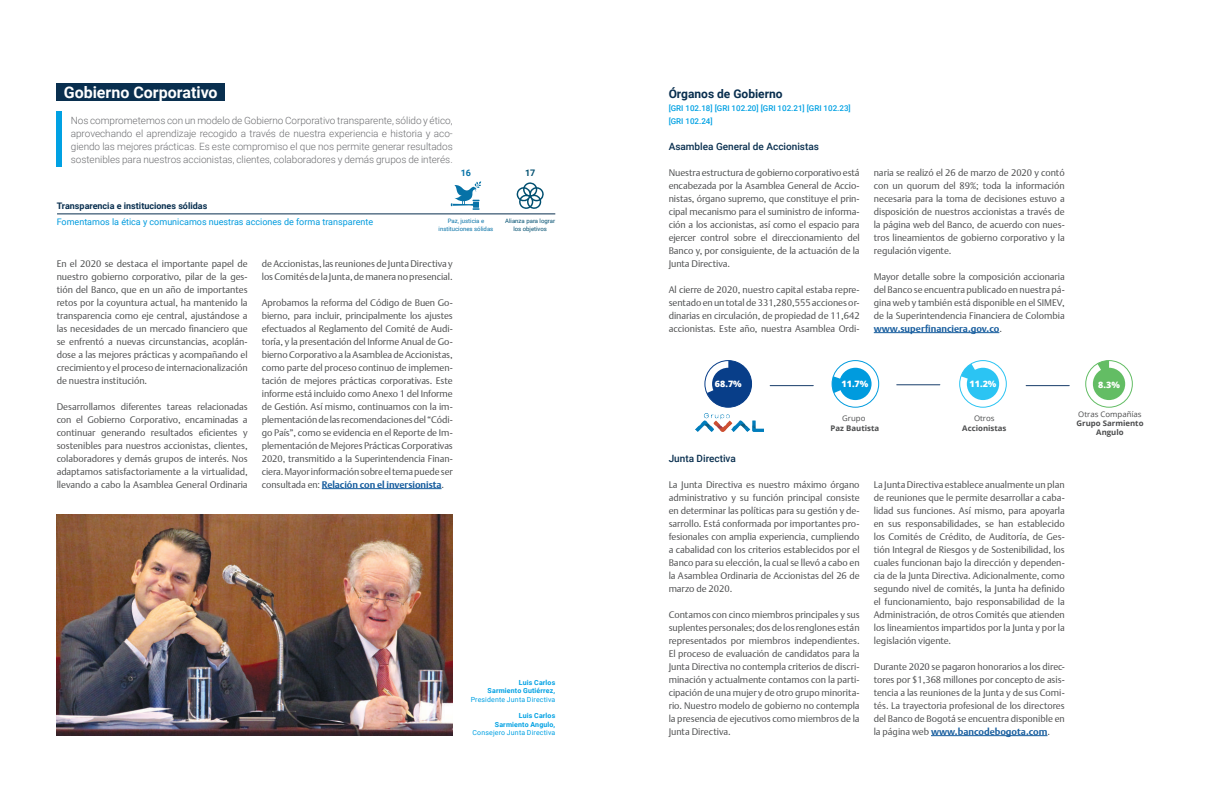
<style>
.page{position:relative;width:1224px;height:792px;background:#fff}
.page>*{position:absolute;margin:0;border:0;box-sizing:border-box;transform-origin:0 0}
.t1{font:700 16px "Roboto";color:#fff}
.t2{font:700 12px "Roboto";color:#092f4f}
.t3{font:300 10px/13px "Roboto";letter-spacing:-.005em;color:#6c6d70;text-align:justify}
.t4{font:500 10px "Roboto";color:#092f4f}
.t5{font:300 9.5px/13px "DTL Argo T";color:#4b4c4d;text-align:justify}
.t6{font:9px "Roboto";color:#009bde}
.t7{font:700 9px "Roboto";color:#092f4f}
.t8{font:700 9px "Roboto";color:#0672a7}
.t9{font:700 9px "Roboto";color:#014f70}
.t10{font:800 8.8px "Open Sans";color:#fff}
.t11{font:500 8px/13px "Roboto";color:#00a1e3}
.t12{font:700 7.7px/8.8px "Open Sans";color:#4b4c4d;text-align:center}
.t13{font:7.7px "Open Sans";color:#4b4c4d}
.t14{font:700 7px/8.4px "Roboto";letter-spacing:.02em;color:#00a1e3;text-align:right}
.t15{font:7px "Roboto";letter-spacing:.02em;color:#00a1e3}
.t16{font:6px/7.2px "Roboto";color:#0672a7;text-align:center}
.t17{font:6px/7.2px "Roboto";color:#014f70;text-align:center}
.s1{font-weight:700;color:#175d9e}
</style>
<div class="page">
<div style="left:57px;top:83px;width:168px;height:17px;background:#092f4f"></div>
<hr style="left:322px;top:488px;width:120px;height:1px;background:#175d9e">
<img style="left:57px;top:514px;width:396px;height:221px">
<div style="left:57px;top:111px;width:5px;height:56px;background:#00a1e3"></div>
<hr style="left:57px;top:214px;width:498px;height:1px;background:#092f4f">
<svg style="left:516px;top:182px;width:28px;height:27px"></svg>
<svg style="left:451px;top:181px;width:30px;height:29px"></svg>
<hr style="left:874px;top:332px;width:125px;height:1px;background:#175d9e">
<hr style="left:931px;top:735px;width:117px;height:1px;background:#175d9e">
<hr style="left:897px;top:384px;width:43px;height:1px;background:#173c6a">
<hr style="left:770px;top:385px;width:43px;height:1px;background:#173c6a">
<hr style="left:1026px;top:385px;width:43px;height:1px;background:#173c6a">
<img style="left:696px;top:413px;width:68px;height:19px">
<div style="left:1085px;top:360px;width:48px;height:48px;border:1px solid #63bd64;border-radius:50%"></div>
<div style="left:959px;top:360px;width:48px;height:48px;border:1px solid #2bc4f3;border-radius:50%"></div>
<div style="left:832px;top:360px;width:47px;height:48px;border:1px solid #009bde;border-radius:50%"></div>
<svg style="left:707px;top:361px;width:45px;height:46px"></svg>
<svg style="left:1097px;top:361px;width:12px;height:12px"></svg>
<svg style="left:961px;top:364px;width:22px;height:20px"></svg>
<svg style="left:831px;top:376px;width:11px;height:17px"></svg>
<div style="left:712px;top:368px;width:32px;height:32px;background:#083e89;border-radius:50%"></div>
<div style="left:839px;top:368px;width:33px;height:32px;background:#009bde;border-radius:50%"></div>
<div style="left:967px;top:368px;width:32px;height:32px;background:#2bc4f3;border-radius:50%"></div>
<div style="left:1093px;top:368px;width:32px;height:32px;background:#63bd64;border-radius:50%"></div>
<h1 class="t1" style="left:64px;top:81px;width:155px">Gobierno Corporativo</h1>
<p class="t3" style="left:71px;top:114px;width:383px">Nos comprometemos con un modelo de Gobierno Corporativo transparente, sólido y ético, aprovechando el aprendizaje recogido a través de nuestra experiencia e historia y aco&shy;giendo las mejores prácticas. Es este compromiso el que nos permite generar resultados sostenibles para nuestros accionistas, clientes, colaboradores y demás grupos de interés.</p>
<p class="t8" style="left:461px;top:167px;width:12px">16</p>
<p class="t9" style="left:525px;top:167px;width:12px">17</p>
<p class="t7" style="left:57px;top:199px;width:152px">Transparencia e instituciones sólidas</p>
<p class="t6" style="left:57px;top:216px;width:318px">Fomentamos la ética y comunicamos nuestras acciones de forma transparente</p>
<p class="t16" style="left:439px;top:218px;width:56px">Paz, justicia e instituciones sólidas</p>
<p class="t5" style="left:57px;top:257px;width:192px">En el 2020 se destaca el importante papel de nuestro gobierno corporativo, pilar de la ges&shy;tión del Banco, que en un año de importantes retos por la coyuntura actual, ha mantenido la transparencia como eje central, ajustándose a las necesidades de un mercado financiero que se enfrentó a nuevas circunstancias, acoplán&shy;dose a las mejores prácticas y acompañando el crecimiento y el proceso de internacionalización de nuestra institución.</p>
<p class="t5" style="left:57px;top:400px;width:192px">Desarrollamos diferentes tareas relacionadas con el Gobierno Corporativo, encaminadas a continuar generando resultados eficientes y sostenibles para nuestros accionistas, clientes, colaboradores y demás grupos de interés. Nos adaptamos satisfactoriamente a la virtualidad, llevando a cabo la Asamblea General Ordinaria</p>
<p class="t5" style="left:262px;top:257px;width:192px">de Accionistas, las reuniones de Junta Directiva y los Comités de la Junta, de manera no presencial.</p>
<p class="t5" style="left:262px;top:296px;width:192px">Aprobamos la reforma del Código de Buen Go&shy;bierno, para incluir, principalmente los ajustes efectuados al Reglamento del Comité de Audi&shy;toría, y la presentación del Informe Anual de Go&shy;bierno Corporativo a la Asamblea de Accionistas, como parte del proceso continuo de implemen&shy;tación de mejores prácticas corporativas. Este informe está incluido como Anexo 1 del Informe de Gestión. Así mismo, continuamos con la im&shy;plementación de las recomendaciones del “Códi&shy;go País”, como se evidencia en el Reporte de Im&shy;plementación de Mejores Prácticas Corporativas 2020, transmitido a la Superintendencia Finan&shy;ciera. Mayor información sobre el tema puede ser consultada en: <span class="s1">Relación con el inversionista</span>.</p>
<p class="t17" style="left:505px;top:218px;width:51px">Alianza para lograr los objetivos</p>
<p class="t14" style="left:488px;top:678px;width:69px">Luis Carlos<br>Sarmiento Gutiérrez,</p>
<p class="t15" style="left:471px;top:694px;width:86px">Presidente Junta Directiva</p>
<p class="t14" style="left:495px;top:711px;width:62px">Luis Carlos<br>Sarmiento Angulo,</p>
<p class="t15" style="left:473px;top:728px;width:84px">Consejero Junta Directiva</p>
<p class="t2" style="left:669px;top:85px;width:115px">Órganos de Gobierno</p>
<p class="t11" style="left:669px;top:101px;width:184px">[GRI 102.18] [GRI 102.20] [GRI 102.21] [GRI 102.23] [GRI 102.24]</p>
<p class="t4" style="left:669px;top:139px;width:152px">Asamblea General de Accionistas</p>
<p class="t5" style="left:669px;top:166px;width:192px">Nuestra estructura de gobierno corporativo está encabezada por la Asamblea General de Accio&shy;nistas, órgano supremo, que constituye el prin&shy;cipal mecanismo para el suministro de informa&shy;ción a los accionistas, así como el espacio para ejercer control sobre el direccionamiento del Banco y, por consiguiente, de la actuación de la Junta Directiva.</p>
<p class="t5" style="left:669px;top:283px;width:192px">Al cierre de 2020, nuestro capital estaba repre&shy;sentado en un total de 331,280,555 acciones or&shy;dinarias en circulación, de propiedad de 11,642 accionistas. Este año, nuestra Asamblea Ordi-</p>
<p class="t5" style="left:874px;top:166px;width:192px">naria se realizó el 26 de marzo de 2020 y contó con un quorum del 89%; toda la información necesaria para la toma de decisiones estuvo a disposición de nuestros accionistas a través de la página web del Banco, de acuerdo con nues&shy;tros lineamientos de gobierno corporativo y la regulación vigente.</p>
<p class="t5" style="left:874px;top:270px;width:192px">Mayor detalle sobre la composición accionaria del Banco se encuentra publicado en nuestra pá&shy;gina web y también está disponible en el SIMEV, de la Superintendencia Financiera de Colombia <span class="s1">www.superfinanciera.gov.co</span>.</p>
<p class="t10" style="left:715px;top:377px;width:28px">68.7%</p>
<p class="t10" style="left:842px;top:377px;width:28px">11.7%</p>
<p class="t10" style="left:970px;top:377px;width:28px">11.2%</p>
<p class="t10" style="left:1098px;top:378px;width:23px">8.3%</p>
<p class="t13" style="left:842px;top:413px;width:25px">Grupo</p>
<p class="t12" style="left:831px;top:424px;width:50px">Paz Bautista</p>
<p class="t13" style="left:974px;top:413px;width:22px">Otros</p>
<p class="t12" style="left:962px;top:424px;width:46px">Accionistas</p>
<p class="t4" style="left:669px;top:451px;width:69px">Junta Directiva</p>
<p class="t5" style="left:669px;top:478px;width:192px">La Junta Directiva es nuestro máximo órgano administrativo y su función principal consiste en determinar las políticas para su gestión y de&shy;sarrollo. Está conformada por importantes pro&shy;fesionales con amplia experiencia, cumpliendo a cabalidad con los criterios establecidos por el Banco para su elección, la cual se llevó a cabo en la Asamblea Ordinaria de Accionistas del 26 de marzo de 2020.</p>
<p class="t5" style="left:669px;top:608px;width:192px">Contamos con cinco miembros principales y sus suplentes personales; dos de los renglones están representados por miembros independientes.<br>El proceso de evaluación de candidatos para la Junta Directiva no contempla criterios de discri&shy;minación y actualmente contamos con la parti&shy;cipación de una mujer y de otro grupo minorita&shy;rio. Nuestro modelo de gobierno no contempla la presencia de ejecutivos como miembros de la Junta Directiva.</p>
<p class="t5" style="left:874px;top:478px;width:192px">La Junta Directiva establece anualmente un plan de reuniones que le permite desarrollar a caba&shy;lidad sus funciones. Así mismo, para apoyarla en sus responsabilidades, se han establecido los Comités de Crédito, de Auditoría, de Ges&shy;tión Integral de Riesgos y de Sostenibilidad, los cuales funcionan bajo la dirección y dependen&shy;cia de la Junta Directiva. Adicionalmente, como segundo nivel de comités, la Junta ha definido el funcionamiento, bajo responsabilidad de la Administración, de otros Comités que atienden los lineamientos impartidos por la Junta y por la legislación vigente.</p>
<p class="t5" style="left:874px;top:660px;width:192px">Durante 2020 se pagaron honorarios a los direc&shy;tores por $1,368 millones por concepto de asis&shy;tencia a las reuniones de la Junta y de sus Comi&shy;tés. La trayectoria profesional de los directores del Banco de Bogotá se encuentra disponible en la página web <span class="s1">www.bancodebogota.com</span>.</p>
<p class="t13" style="left:1078px;top:409px;width:65px">Otras Compañías</p>
<p class="t12" style="left:1076px;top:419px;width:69px">Grupo Sarmiento<br>Angulo</p>
</div>
